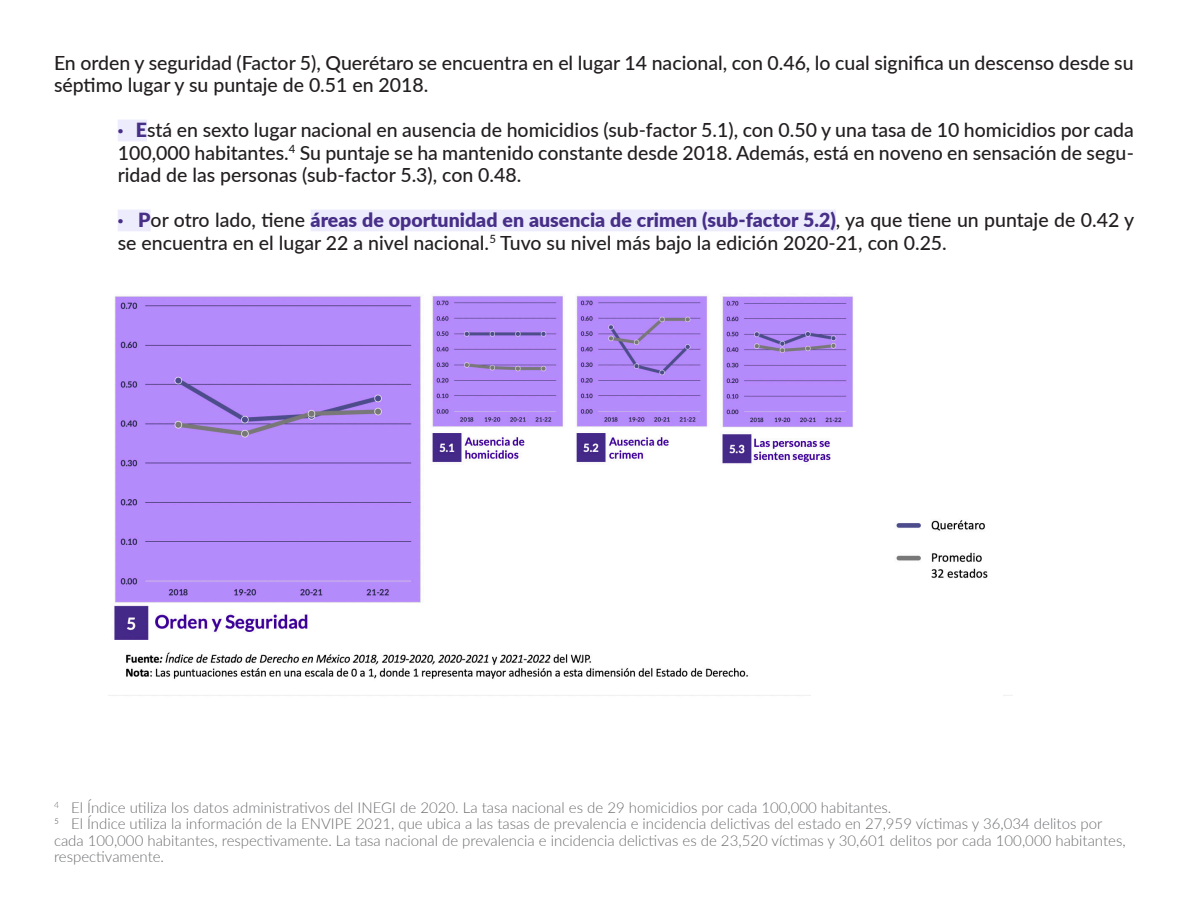
<style>
.page{position:relative;width:1188px;height:918px;background:#fff}
.page>*{position:absolute;margin:0;border:0;box-sizing:border-box;transform-origin:0 0}
.Bullets{font:500 19.5px/22.5px "Lato";color:#231f20;text-align:justify}
.Párrafos{font:500 19.5px/22.5px "Lato";color:#231f20}
.Pie_de_página{font:300 15px/16.5px "Lato";color:#6c6d70}
.s1{font-weight:900;color:#472e87}
</style>
<div class="page">
<div style="left:118px;top:120px;width:29px;height:21px;background:#ececfd"></div>
<div style="left:118px;top:210px;width:33px;height:21px;background:#ececfd"></div>
<div style="left:311px;top:210px;width:525px;height:21px;background:#ececfd"></div>
<img style="left:108px;top:295px;width:905px;height:401px">
<div style="left:811px;top:629px;width:191px;height:81px;background:#fff"></div>
<p class="Párrafos" style="left:54px;top:51px;width:1081px">En orden y seguridad (Factor 5), Querétaro se encuentra en el lugar 14 nacional, con 0.46, lo cual significa un descenso desde su séptimo lugar y su puntaje de 0.51 en 2018.</p>
<p class="Bullets" style="left:118px;top:118px;width:1018px"><span class="s1">· E</span>stá en sexto lugar nacional en ausencia de homicidios (sub-factor 5.1), con 0.50 y una tasa de 10 homicidios por cada 100,000 habitantes.<sup>4</sup> Su puntaje se ha mantenido constante desde 2018. Además, está en noveno en sensación de segu&shy;ridad de las personas (sub-factor 5.3), con 0.48.</p>
<p class="Bullets" style="left:118px;top:208px;width:1018px"><span class="s1">· P</span>or otro lado, tiene <span class="s1">áreas de oportunidad en ausencia de crimen (sub-factor 5.2)</span>, ya que tiene un puntaje de 0.42 y se encuentra en el lugar 22 a nivel nacional.<sup>5</sup> Tuvo su nivel más bajo la edición 2020-21, con 0.25.</p>
<p class="Pie_de_página" style="left:54px;top:798px;width:839px"><sup>4</sup> El Índice utiliza los datos administrativos del INEGI de 2020. La tasa nacional es de 29 homicidios por cada 100,000 habitantes.</p>
<p class="Pie_de_página" style="left:54px;top:815px;width:1073px">5 El Índice utiliza la información de la ENVIPE 2021, que ubica a las tasas de prevalencia e incidencia delictivas del estado en 27,959 víctimas y 36,034 delitos por cada 100,000 habitantes, respectivamente. La tasa nacional de prevalencia e incidencia delictivas es de 23,520 víctimas y 30,601 delitos por cada 100,000 habitantes, respectivamente.</p>
</div>
